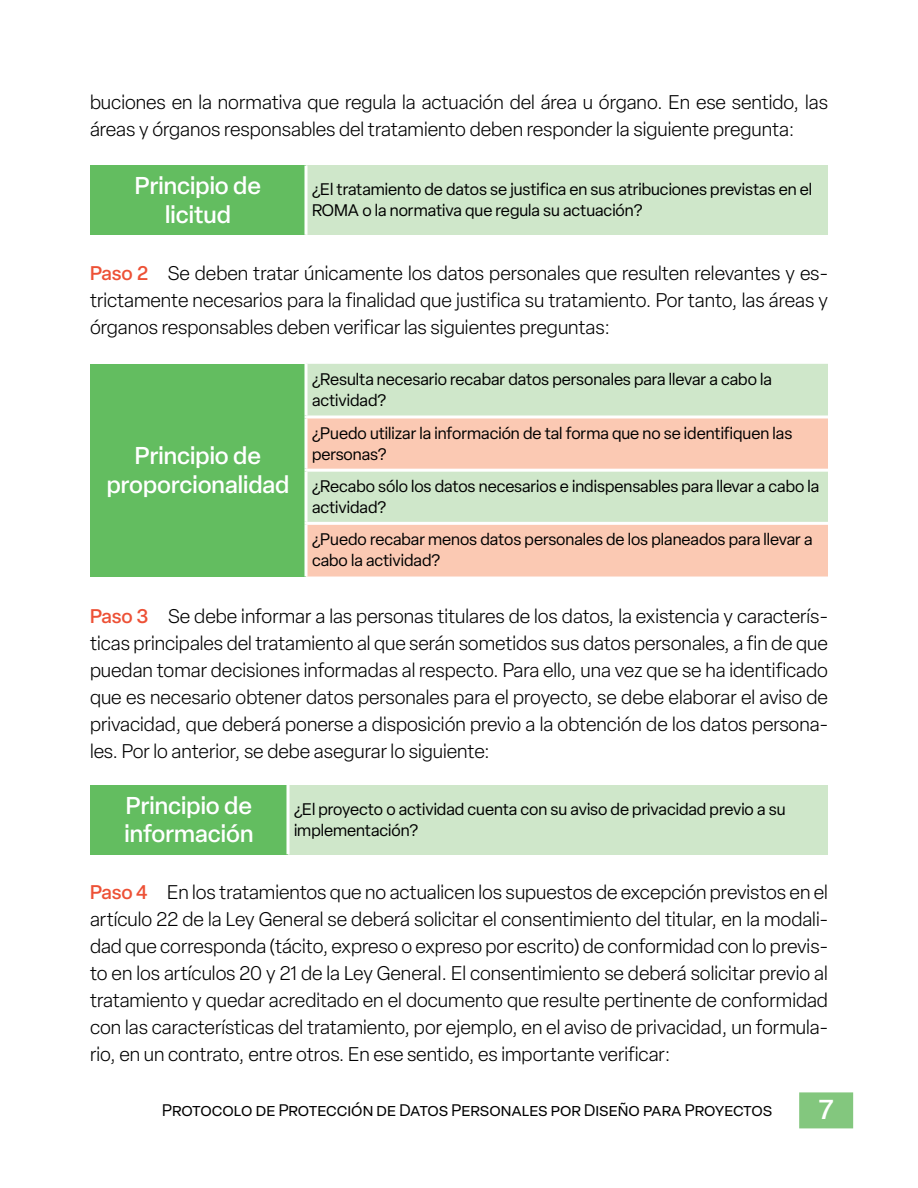
<style>
.page{position:relative;width:918px;height:1188px;background:#fff}
.page>*{position:absolute;margin:0;border:0;box-sizing:border-box;transform-origin:0 0}
.t1{font:500 27px "Elza";color:#fff}
.PREG_1{font:500 24px/28.5px "Elza";color:#fff;text-align:center}
.PASO{font:300 19.5px/27px "Elza";color:#000;text-align:justify}
.PREG_2{font:16.5px/21px "Elza";color:#000}
.s1{font-weight:500;color:#ed5136}
</style>
<div class="page">
<div style="left:799px;top:1092px;width:54px;height:36px;background:#83c77e"></div>
<div style="left:90px;top:166px;width:216px;height:69px;background:#63bd60"></div>
<div style="left:306px;top:166px;width:522px;height:69px;background:#cfe7ca"></div>
<svg style="left:304px;top:166px;width:4px;height:69px"></svg>
<div style="left:90px;top:364px;width:216px;height:213px;background:#63bd60"></div>
<div style="left:308px;top:364px;width:520px;height:51px;background:#cfe7ca"></div>
<svg style="left:308px;top:418px;width:520px;height:159px;background:#ecd3bb"></svg>
<svg style="left:304px;top:364px;width:4px;height:51px"></svg>
<hr style="left:304px;top:415px;width:524px;height:3px;background:#fff">
<svg style="left:304px;top:418px;width:4px;height:51px"></svg>
<hr style="left:304px;top:469px;width:524px;height:3px;background:#fff">
<svg style="left:304px;top:472px;width:4px;height:50px"></svg>
<hr style="left:304px;top:522px;width:524px;height:3px;background:#fff">
<svg style="left:304px;top:525px;width:4px;height:52px"></svg>
<div style="left:90px;top:785px;width:198px;height:69px;background:#63bd60"></div>
<div style="left:288px;top:785px;width:540px;height:69px;background:#cfe7ca"></div>
<svg style="left:286px;top:785px;width:4px;height:69px"></svg>
<p class="PASO" style="left:90px;top:88px;width:740px">buciones en la normativa que regula la actuación del área u órgano. En ese sentido, las áreas y órganos responsables del tratamiento deben responder la siguiente pregunta:</p>
<p class="PREG_1" style="left:135px;top:171px;width:128px">Principio de licitud</p>
<p class="PREG_2" style="left:312px;top:179px;width:502px">¿El tratamiento de datos se justifica en sus atribuciones previstas en el<br>ROMA o la normativa que regula su actuación?</p>
<p class="PASO" style="left:90px;top:259px;width:740px"><span class="s1">Paso 2</span> Se deben tratar únicamente los datos personales que resulten relevantes y es&shy;trictamente necesarios para la finalidad que justifica su tratamiento. Por tanto, las áreas y órganos responsables deben verificar las siguientes preguntas:</p>
<p class="PREG_1" style="left:107px;top:441px;width:184px">Principio de proporcionalidad</p>
<p class="PREG_2" style="left:312px;top:369px;width:461px">¿Resulta necesario recabar datos personales para llevar a cabo la actividad?</p>
<p class="PREG_2" style="left:312px;top:422px;width:482px">¿Puedo utilizar la información de tal forma que no se identifiquen las personas?</p>
<p class="PREG_2" style="left:312px;top:476px;width:509px">¿Recabo sólo los datos necesarios e indispensables para llevar a cabo la actividad?</p>
<p class="PREG_2" style="left:312px;top:529px;width:502px">¿Puedo recabar menos datos personales de los planeados para llevar a cabo la actividad?</p>
<p class="PASO" style="left:90px;top:603px;width:740px"><span class="s1">Paso 3</span> Se debe informar a las personas titulares de los datos, la existencia y caracterís&shy;ticas principales del tratamiento al que serán sometidos sus datos personales, a fin de que puedan tomar decisiones informadas al respecto. Para ello, una vez que se ha identificado que es necesario obtener datos personales para el proyecto, se debe elaborar el aviso de privacidad, que deberá ponerse a disposición previo a la obtención de los datos persona&shy;les. Por lo anterior, se debe asegurar lo siguiente:</p>
<p class="PREG_1" style="left:125px;top:791px;width:130px;text-align:left">Principio de información</p>
<p class="PREG_2" style="left:294px;top:798px;width:493px">¿El proyecto o actividad cuenta con su aviso de privacidad previo a su implementación?</p>
<p class="PASO" style="left:90px;top:879px;width:740px"><span class="s1">Paso 4</span> En los tratamientos que no actualicen los supuestos de excepción previstos en el artículo 22 de la Ley General se deberá solicitar el consentimiento del titular, en la modali&shy;dad que corresponda (tácito, expreso o expreso por escrito) de conformidad con lo previs&shy;to en los artículos 20 y 21 de la Ley General. El consentimiento se deberá solicitar previo al tratamiento y quedar acreditado en el documento que resulte pertinente de conformidad con las características del tratamiento, por ejemplo, en el aviso de privacidad, un formula&shy;rio, en un contrato, entre otros. En ese sentido, es importante verificar:</p>
<p class="PREG_2" style="left:162px;top:1100px;width:612px">Protocolo de Protección de Datos Personales por Diseño para Proyectos</p>
<h1 class="t1" style="left:819px;top:1091px;width:17px">7</h1>
</div>
